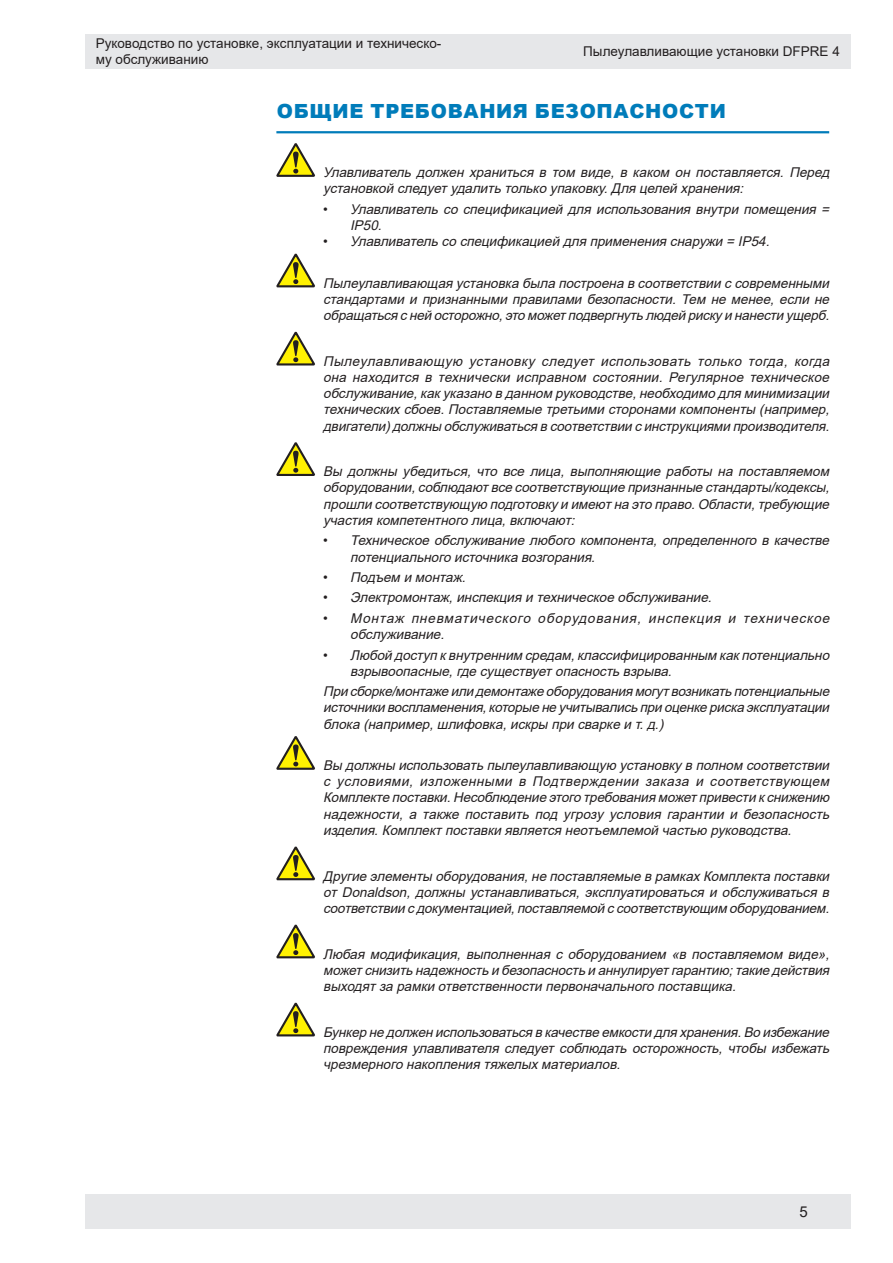
<style>
.page{position:relative;width:893px;height:1263px;background:#fff}
.page>*{position:absolute;margin:0;border:0;box-sizing:border-box;transform-origin:0 0}
.heading{font:900 19.5px "Arial";letter-spacing:.035em;color:#007cba}
.t1{font:15px "Arial";color:#231f20}
.Note{font:italic 13.5px/16.2px "Arial";color:#231f20;text-align:justify}
.t2{font:13.5px/16.2px "Arial";color:#231f20}
.s1{font-style:normal}
</style>
<div class="page">
<div style="left:85px;top:34px;width:765px;height:34px;background:#e6e7e9"></div>
<div style="left:85px;top:1195px;width:765px;height:34px;background:#e6e7e9"></div>
<hr style="left:276px;top:131px;width:553px;height:2px;background:#007cba">
<svg style="left:276px;top:144px;width:39px;height:33px"></svg>
<svg style="left:276px;top:255px;width:39px;height:33px"></svg>
<svg style="left:276px;top:333px;width:39px;height:33px"></svg>
<svg style="left:276px;top:443px;width:39px;height:33px"></svg>
<svg style="left:276px;top:737px;width:39px;height:33px"></svg>
<svg style="left:276px;top:847px;width:39px;height:33px"></svg>
<svg style="left:276px;top:925px;width:39px;height:34px"></svg>
<svg style="left:276px;top:1004px;width:39px;height:33px"></svg>
<p class="t2" style="left:96px;top:35px;width:347px">Руководство по установке, эксплуатации и техническо&shy;му обслуживанию</p>
<p class="t2" style="left:583px;top:43px;width:258px">Пылеулавливающие установки DFPRE 4</p>
<p class="heading" style="left:277px;top:97px;width:451px">ОБЩИЕ ТРЕБОВАНИЯ БЕЗОПАСНОСТИ</p>
<p class="Note" style="left:323px;top:164px;width:511px">Улавливатель должен храниться в том виде, в каком он поставляется. Перед установкой следуетудалитьтолько упаковку.Для целей хранения:</p>
<p class="Note" style="left:350px;top:201px;width:484px;text-indent:-27px"><span class="s1">•</span> Улавливатель со спецификацией для использования внутри помещения =<br>IP50.</p>
<p class="Note" style="left:323px;top:233px;width:452px"><span class="s1">•</span> Улавливательсо спецификацией для применения снаружи = IP54.</p>
<p class="Note" style="left:323px;top:275px;width:511px">Пылеулавливающая установка была построена всоответствии ссовременными стандартами и признанными правилами безопасности. Тем не менее, если не обращатьсяснейосторожно,этоможетподвергнутьлюдейрискуинанестиущерб.</p>
<p class="Note" style="left:323px;top:353px;width:511px">Пылеулавливающую установку следует использовать только тогда, когда она находится в технически исправном состоянии. Регулярное техническое обслуживание,какуказано вданном руководстве,необходимо для минимизации техническихсбоев.Поставляемые третьими сторонами компоненты (например, двигатели)должны обслуживатьсявсоответствии синструкциямипроизводителя.</p>
<p class="Note" style="left:323px;top:463px;width:511px">Вы должны убедиться, что все лица, выполняющие работы на поставляемом оборудовании,соблюдаютвсе соответствующие признанные стандарты/кодексы, прошли соответствующую подготовкуи имеютна это право.Области,требующие участия компетентного лица,включают:</p>
<p class="Note" style="left:350px;top:532px;width:484px;text-indent:-27px"><span class="s1">•</span> Техническое обслуживание любого компонента, определенного в качестве потенциального источника возгорания.</p>
<p class="Note" style="left:323px;top:569px;width:148px"><span class="s1">•</span> Подъем и монтаж.</p>
<p class="Note" style="left:323px;top:589px;width:394px"><span class="s1">•</span> Электромонтаж,инспекция и техническое обслуживание.</p>
<p class="Note" style="left:350px;top:610px;width:484px;text-indent:-27px"><span class="s1">•</span> Монтаж пневматического оборудования, инспекция и техническое обслуживание.</p>
<p class="Note" style="left:350px;top:647px;width:484px;text-indent:-27px"><span class="s1">•</span> Любой доступквнутренним средам,классифицированным какпотенциально взрывоопасные,где существуетопасностьвзрыва.</p>
<p class="Note" style="left:323px;top:683px;width:511px">Присборке/монтажеилидемонтажеоборудованиямогутвозникатьпотенциальные источникивоспламенения,которыенеучитывалисьприоценкерискаэксплуатации блока (например,шлифовка,искры при сварке и т.д.)</p>
<p class="Note" style="left:323px;top:757px;width:511px">Вы должны использоватьпылеулавливающую установкувполном соответствии с условиями, изложенными в Подтверждении заказа и соответствующем Комплектепоставки.Несоблюдениеэтоготребованияможетпривестикснижению надежности, а также поставить под угрозу условия гарантии и безопасность изделия.Комплектпоставки является неотъемлемой частью руководства.</p>
<p class="Note" style="left:323px;top:868px;width:511px">Другие элементы оборудования,не поставляемые врамкахКомплекта поставки от Donaldson, должны устанавливаться, эксплуатироваться и обслуживаться в соответствиисдокументацией,поставляемойссоответствующим оборудованием.</p>
<p class="Note" style="left:323px;top:946px;width:511px">Любая модификация, выполненная с оборудованием «в поставляемом виде», можетснизитьнадежностьи безопасностьи аннулируетгарантию;такиедействия выходятза рамки ответственности первоначального поставщика.</p>
<p class="Note" style="left:323px;top:1024px;width:511px">Бункернедолжениспользоватьсявкачествеемкостидляхранения.Воизбежание повреждения улавливателя следует соблюдать осторожность, чтобы избежать чрезмерного накопления тяжелыхматериалов.</p>
<p class="t1" style="left:800px;top:1201px;width:10px">5</p>
</div>
